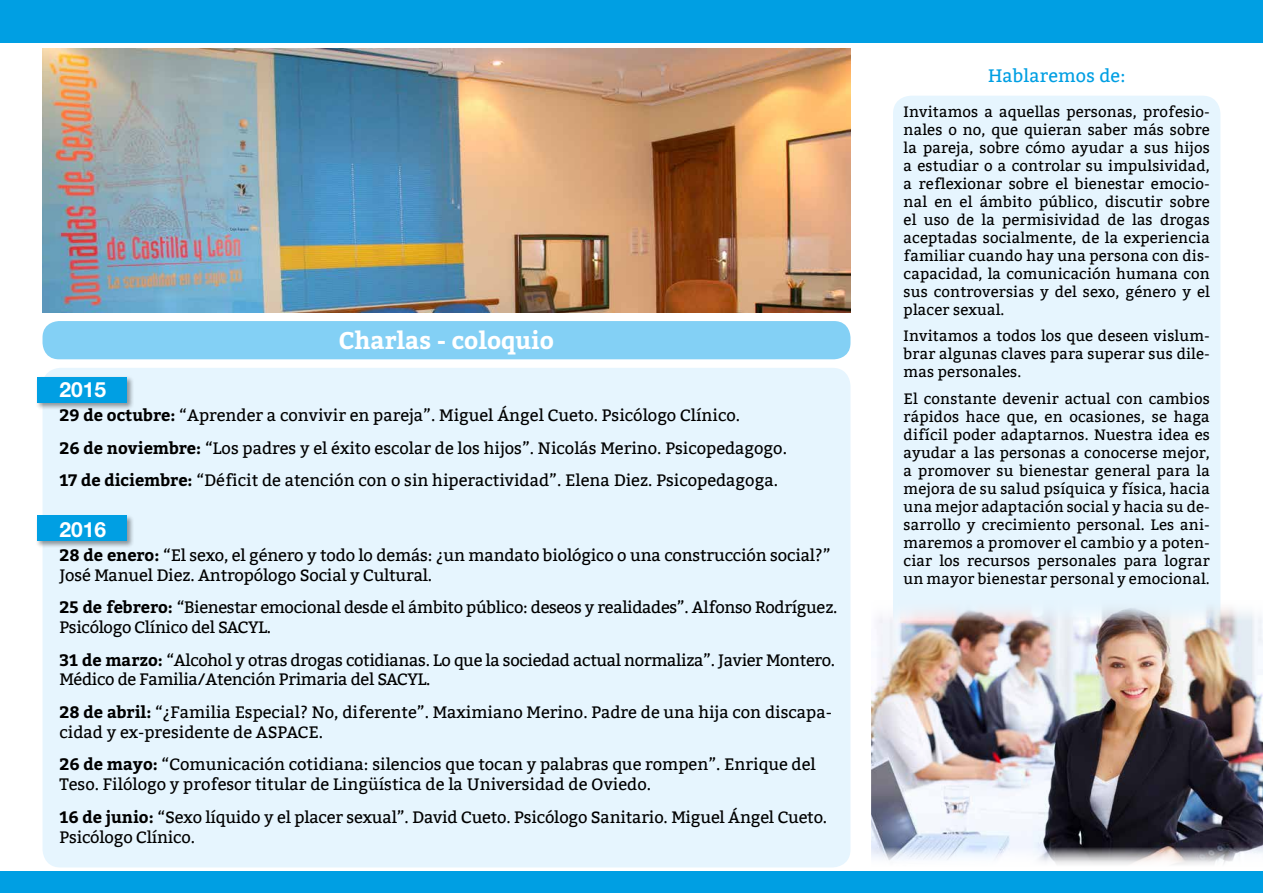
<style>
.page{position:relative;width:1263px;height:893px;background:#fff}
.page>*{position:absolute;margin:0;border:0;box-sizing:border-box;transform-origin:0 0}
.t1{font:700 24px "Bitter";color:#fff}
.t2{font:700 21px "Helvetica Neue";color:#fff}
.t3{font:18px "Bitter";letter-spacing:.01em;color:#009fe3}
.t4{font:16.5px/19.8px "Bitter";letter-spacing:-.01em;color:#000}
.t5{font:15px/18px "Bitter";letter-spacing:.01em;color:#000;text-align:justify}
.s1{font-weight:700}
</style>
<div class="page">
<div style="left:893px;top:96px;width:327px;height:694px;background:#e6f5fe;border-radius:18px"></div>
<div style="left:43px;top:368px;width:807px;height:499px;background:#e6f5fe;border-radius:18px"></div>
<div style="left:43px;top:321px;width:807px;height:38px;background:#83d0f5;border-radius:16px"></div>
<div style="left:0;top:872px;width:1263px;height:21px;background:#009fe3"></div>
<div style="left:0;top:0;width:1263px;height:43px;background:#009fe3"></div>
<img style="left:43px;top:49px;width:807px;height:264px">
<img style="left:871px;top:600px;width:392px;height:265px">
<div style="left:35px;top:375px;width:99px;height:35px;background:#000;opacity:.4"></div>
<div style="left:37px;top:377px;width:90px;height:26px;background:#009fe3"></div>
<div style="left:35px;top:514px;width:99px;height:34px;background:#000;opacity:.4"></div>
<div style="left:37px;top:516px;width:90px;height:25px;background:#009fe3"></div>
<h1 class="t1" style="left:339px;top:326px;width:217px">Charlas - coloquio</h1>
<p class="t2" style="left:60px;top:376px;width:48px">2015</p>
<p class="t4" style="left:60px;top:399px;width:729px;line-height:32.5px"><span class="s1">29 de octubre:</span> “Aprender a convivir en pareja”. Miguel Ángel Cueto. Psicólogo Clínico.<br><span class="s1">26 de noviembre:</span> “Los padres y el éxito escolar de los hijos”. Nicolás Merino. Psicopedagogo.<br><span class="s1">17 de diciembre:</span> “Déficit de atención con o sin hiperactividad”. Elena Diez. Psicopedagoga.</p>
<p class="t2" style="left:60px;top:516px;width:48px">2016</p>
<p class="t4" style="left:60px;top:545px;width:772px"><span class="s1">28 de enero:</span> “El sexo, el género y todo lo demás: ¿un mandato biológico o una construcción social?”<br>José Manuel Diez. Antropólogo Social y Cultural.</p>
<p class="t4" style="left:60px;top:598px;width:779px"><span class="s1">25 de febrero:</span> “Bienestar emocional desde el ámbito público: deseos y realidades”. Alfonso Rodríguez.<br>Psicólogo Clínico del SACYL.</p>
<p class="t4" style="left:60px;top:650px;width:777px"><span class="s1">31 de marzo:</span> “Alcohol y otras drogas cotidianas. Lo que la sociedad actual normaliza”. Javier Montero.<br>Médico de Familia/Atención Primaria del SACYL.</p>
<p class="t4" style="left:60px;top:703px;width:774px"><span class="s1">28 de abril:</span> “¿Familia Especial? No, diferente”. Maximiano Merino. Padre de una hija con discapa&shy;cidad y ex-presidente de ASPACE.</p>
<p class="t4" style="left:60px;top:755px;width:758px"><span class="s1">26 de mayo:</span> “Comunicación cotidiana: silencios que tocan y palabras que rompen”. Enrique del<br>Teso. Filólogo y profesor titular de Lingüística de la Universidad de Oviedo.</p>
<p class="t4" style="left:60px;top:807px;width:769px"><span class="s1">16 de junio:</span> “Sexo líquido y el placer sexual”. David Cueto. Psicólogo Sanitario. Miguel Ángel Cueto.<br>Psicólogo Clínico.</p>
<p class="t3" style="left:988px;top:65px;width:139px">Hablaremos de:</p>
<p class="t5" style="left:904px;top:103px;width:308px">Invitamos a aquellas personas, profesio&shy;nales o no, que quieran saber más sobre la pareja, sobre cómo ayudar a sus hijos a estudiar o a controlar su impulsividad, a reflexionar sobre el bienestar emocio&shy;nal en el ámbito público, discutir sobre el uso de la permisividad de las drogas aceptadas socialmente, de la experiencia familiar cuando hay una persona con dis&shy;capacidad, la comunicación humana con sus controversias y del sexo, género y el placer sexual.</p>
<p class="t5" style="left:904px;top:327px;width:308px">Invitamos a todos los que deseen vislum&shy;brar algunas claves para superar sus dile&shy;mas personales.</p>
<p class="t5" style="left:904px;top:390px;width:308px">El constante devenir actual con cambios rápidos hace que, en ocasiones, se haga difícil poder adaptarnos. Nuestra idea es ayudar a las personas a conocerse mejor, a promover su bienestar general para la mejora de su salud psíquica y física, hacia una mejor adaptación social y hacia su de&shy;sarrollo y crecimiento personal. Les ani&shy;maremos a promover el cambio y a poten&shy;ciar los recursos personales para lograr un mayor bienestar personal y emocional.</p>
</div>
